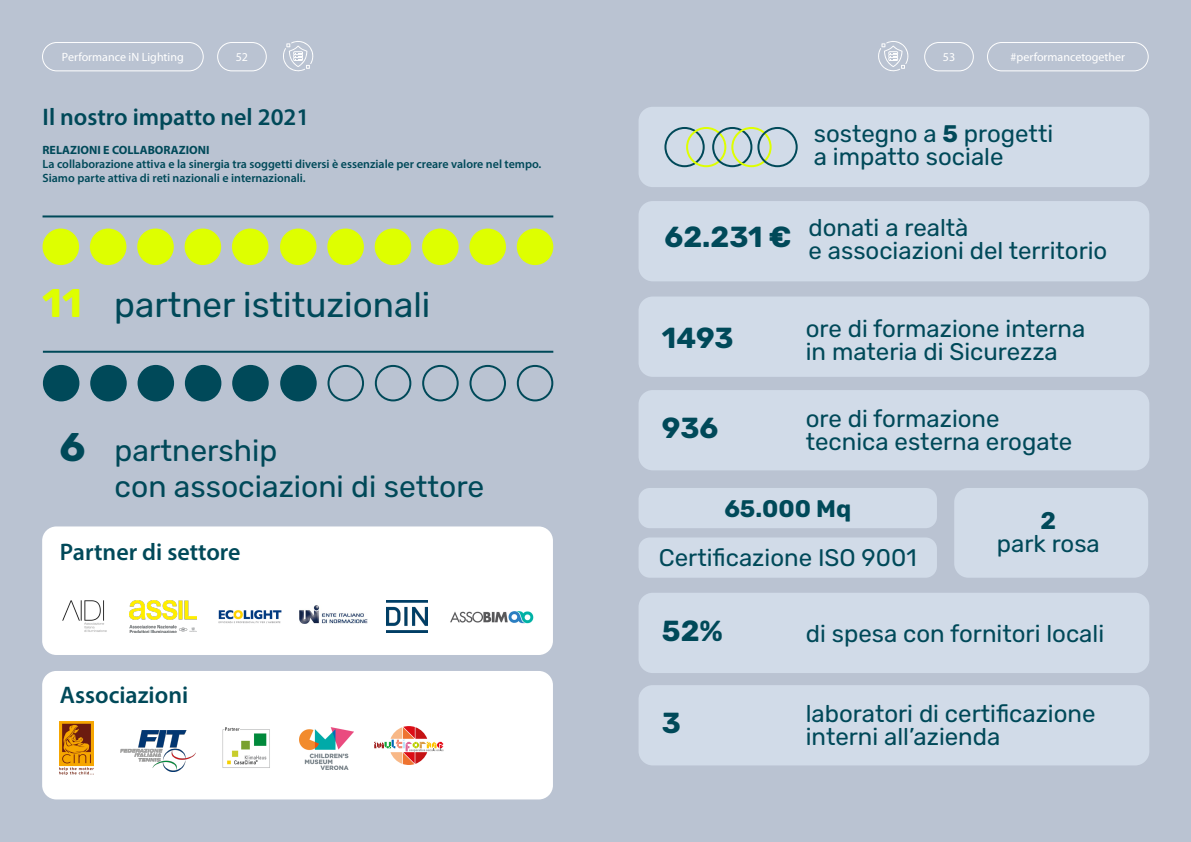
<style>
.page{position:relative;width:1191px;height:842px;background:#fff}
.page>*{position:absolute;margin:0;border:0;box-sizing:border-box;transform-origin:0 0}
.t1{font:35px "Rubik";color:#004959}
.t2{font:30px/36px "Rubik";color:#004959}
.t3{font:700 29px "Rubik";color:#004959}
.t4{font:24px/23px "Rubik";color:#004959}
.t5{font:600 24px "Myriad Pro";color:#004959}
.t6{font:700 24px "Rubik";color:#004959}
.t7{font:600 12px/14.4px "Myriad Pro";color:#004959}
.t8{font:12px "Myriad Pro";color:#fff}
.t9{font:700 12px "Myriad Pro";color:#004959}
.s1{font-weight:700;font-size:40px;color:#deff00}
.s2{font-weight:700;font-size:40px}
.s3{font-weight:700}
</style>
<div class="page">
<div style="left:0;top:0;width:595px;height:842px;background:#bac3d2"></div>
<div style="left:595px;top:0;width:596px;height:842px;background:#bac3d2"></div>
<div style="left:42px;top:42px;width:162px;height:29px;border:1px solid #fff;border-radius:14px"></div>
<div style="left:987px;top:42px;width:161px;height:29px;border:1px solid #fff;border-radius:14px"></div>
<div style="left:217px;top:42px;width:50px;height:29px;border:1px solid #fff;border-radius:14px"></div>
<div style="left:924px;top:42px;width:49px;height:29px;border:1px solid #fff;border-radius:14px"></div>
<hr style="left:43px;top:215px;width:510px;height:2px;background:#004959">
<hr style="left:43px;top:351px;width:510px;height:2px;background:#004959">
<div style="left:44px;top:229px;width:34px;height:35px;background:#deff00;border-radius:50%"></div>
<div style="left:43px;top:228px;width:36px;height:37px;border:2px solid #deff00;border-radius:50%"></div>
<div style="left:44px;top:366px;width:34px;height:34px;background:#004959;border-radius:50%"></div>
<div style="left:43px;top:365px;width:36px;height:36px;border:2px solid #004959;border-radius:50%"></div>
<div style="left:281px;top:229px;width:34px;height:35px;background:#deff00;border-radius:50%"></div>
<div style="left:280px;top:228px;width:36px;height:37px;border:2px solid #deff00;border-radius:50%"></div>
<div style="left:281px;top:366px;width:35px;height:34px;background:#004959;border-radius:50%"></div>
<div style="left:280px;top:365px;width:37px;height:36px;border:2px solid #004959;border-radius:50%"></div>
<div style="left:91px;top:229px;width:34px;height:35px;background:#deff00;border-radius:50%"></div>
<div style="left:90px;top:228px;width:36px;height:37px;border:2px solid #deff00;border-radius:50%"></div>
<div style="left:91px;top:366px;width:35px;height:34px;background:#004959;border-radius:50%"></div>
<div style="left:90px;top:365px;width:37px;height:36px;border:2px solid #004959;border-radius:50%"></div>
<div style="left:328px;top:229px;width:35px;height:35px;background:#deff00;border-radius:50%"></div>
<div style="left:327px;top:228px;width:37px;height:37px;border:2px solid #deff00;border-radius:50%"></div>
<div style="left:327px;top:365px;width:37px;height:36px;border:2px solid #004959;border-radius:50%"></div>
<div style="left:138px;top:229px;width:35px;height:35px;background:#deff00;border-radius:50%"></div>
<div style="left:137px;top:228px;width:37px;height:37px;border:2px solid #deff00;border-radius:50%"></div>
<div style="left:139px;top:366px;width:34px;height:34px;background:#004959;border-radius:50%"></div>
<div style="left:138px;top:365px;width:36px;height:36px;border:2px solid #004959;border-radius:50%"></div>
<div style="left:376px;top:229px;width:34px;height:35px;background:#deff00;border-radius:50%"></div>
<div style="left:375px;top:228px;width:36px;height:37px;border:2px solid #deff00;border-radius:50%"></div>
<div style="left:375px;top:365px;width:36px;height:36px;border:2px solid #004959;border-radius:50%"></div>
<div style="left:186px;top:229px;width:34px;height:35px;background:#deff00;border-radius:50%"></div>
<div style="left:185px;top:228px;width:36px;height:37px;border:2px solid #deff00;border-radius:50%"></div>
<div style="left:186px;top:366px;width:34px;height:34px;background:#004959;border-radius:50%"></div>
<div style="left:185px;top:365px;width:36px;height:36px;border:2px solid #004959;border-radius:50%"></div>
<div style="left:423px;top:229px;width:34px;height:35px;background:#deff00;border-radius:50%"></div>
<div style="left:422px;top:228px;width:36px;height:37px;border:2px solid #deff00;border-radius:50%"></div>
<div style="left:470px;top:229px;width:35px;height:35px;background:#deff00;border-radius:50%"></div>
<div style="left:469px;top:228px;width:37px;height:37px;border:2px solid #deff00;border-radius:50%"></div>
<div style="left:518px;top:229px;width:34px;height:35px;background:#deff00;border-radius:50%"></div>
<div style="left:517px;top:228px;width:36px;height:37px;border:2px solid #deff00;border-radius:50%"></div>
<div style="left:422px;top:365px;width:37px;height:36px;border:2px solid #004959;border-radius:50%"></div>
<div style="left:469px;top:365px;width:37px;height:36px;border:2px solid #004959;border-radius:50%"></div>
<div style="left:517px;top:365px;width:36px;height:36px;border:2px solid #004959;border-radius:50%"></div>
<div style="left:233px;top:229px;width:34px;height:35px;background:#deff00;border-radius:50%"></div>
<div style="left:232px;top:228px;width:36px;height:37px;border:2px solid #deff00;border-radius:50%"></div>
<div style="left:233px;top:366px;width:35px;height:34px;background:#004959;border-radius:50%"></div>
<div style="left:232px;top:365px;width:37px;height:36px;border:2px solid #004959;border-radius:50%"></div>
<div style="left:638px;top:107px;width:511px;height:80px;background:#d1dbe8;border-radius:14px"></div>
<div style="left:42px;top:671px;width:511px;height:128px;background:#fff;border-radius:14px"></div>
<div style="left:42px;top:526px;width:511px;height:129px;background:#fff;border-radius:14px"></div>
<div style="left:638px;top:201px;width:511px;height:80px;background:#d1dbe8;border-radius:14px"></div>
<div style="left:638px;top:296px;width:511px;height:81px;background:#d1dbe8;border-radius:14px"></div>
<div style="left:638px;top:390px;width:511px;height:80px;background:#d1dbe8;border-radius:14px"></div>
<div style="left:638px;top:593px;width:511px;height:80px;background:#d1dbe8;border-radius:14px"></div>
<div style="left:638px;top:685px;width:511px;height:80px;background:#d1dbe8;border-radius:14px"></div>
<div style="left:638px;top:537px;width:299px;height:41px;background:#d1dbe8;border-radius:11px"></div>
<div style="left:638px;top:488px;width:299px;height:40px;background:#d1dbe8;border-radius:11px"></div>
<div style="left:954px;top:488px;width:194px;height:90px;background:#d1dbe8;border-radius:14px"></div>
<div style="left:664px;top:127px;width:40px;height:40px;border:2px solid #004959;border-radius:50%"></div>
<div style="left:686px;top:127px;width:40px;height:40px;border:2px solid #deff00;border-radius:50%"></div>
<div style="left:712px;top:127px;width:40px;height:40px;border:2px solid #004959;border-radius:50%"></div>
<div style="left:731px;top:127px;width:40px;height:40px;border:2px solid #deff00;border-radius:50%"></div>
<div style="left:757px;top:127px;width:40px;height:40px;border:2px solid #004959;border-radius:50%"></div>
<img style="left:63px;top:600px;width:44px;height:32px">
<img style="left:129px;top:600px;width:67px;height:32px">
<img style="left:300px;top:605px;width:67px;height:19px">
<img style="left:386px;top:600px;width:42px;height:32px">
<img style="left:218px;top:610px;width:64px;height:14px">
<img style="left:60px;top:722px;width:33px;height:53px">
<img style="left:120px;top:730px;width:76px;height:42px">
<img style="left:222px;top:727px;width:48px;height:41px">
<img style="left:299px;top:727px;width:54px;height:42px">
<img style="left:450px;top:611px;width:84px;height:13px">
<svg style="left:878px;top:41px;width:31px;height:31px"></svg>
<svg style="left:283px;top:41px;width:31px;height:31px"></svg>
<svg style="left:374px;top:726px;width:69px;height:39px"></svg>
<p class="t8" style="left:62px;top:50px;width:123px">Performance iN Lighting</p>
<p class="t8" style="left:236px;top:50px;width:14px">52</p>
<p class="t8" style="left:943px;top:50px;width:14px">53</p>
<p class="t8" style="left:1010px;top:50px;width:116px">#performancetogether</p>
<p class="t5" style="left:43px;top:101px;width:268px">Il nostro impatto nel 2021</p>
<p class="t9" style="left:43px;top:142px;width:168px">RELAZIONI E COLLABORAZIONI</p>
<p class="t7" style="left:43px;top:156px;width:500px">La collaborazione attiva e la sinergia tra soggetti diversi è essenziale per creare valore nel tempo.<br>Siamo parte attiva di reti nazionali e internazionali.</p>
<h1 class="t1" style="left:42px;top:285px;width:390px"><span class="s1">11</span> partner istituzionali</h1>
<p class="t2" style="left:115px;top:434px;width:371px;text-indent:-55px"><span class="s2">6</span> partnership<br>con associazioni di settore</p>
<p class="t5" style="left:60px;top:537px;width:182px">Partner di settore</p>
<p class="t5" style="left:60px;top:680px;width:130px">Associazioni</p>
<p class="t4" style="left:813px;top:123px;width:241px">sostegno a <span class="s3">5</span> progetti a impatto sociale</p>
<p class="t3" style="left:664px;top:220px;width:128px">62.231 €</p>
<p class="t4" style="left:808px;top:217px;width:300px">donati a realtà<br>e associazioni del territorio</p>
<p class="t3" style="left:662px;top:321px;width:73px">1493</p>
<p class="t3" style="left:662px;top:411px;width:58px">936</p>
<p class="t4" style="left:806px;top:318px;width:281px">ore di formazione interna in materia di Sicurezza</p>
<p class="t4" style="left:806px;top:408px;width:268px">ore di formazione tecnica esterna erogate</p>
<p class="t6" style="left:724px;top:494px;width:128px">65.000 Mq</p>
<p class="t6" style="left:1040px;top:506px;width:17px">2</p>
<p class="t4" style="left:997px;top:532px;width:104px">park rosa</p>
<p class="t4" style="left:659px;top:547px;width:259px">Certificazione ISO 9001</p>
<p class="t3" style="left:662px;top:614px;width:62px">52%</p>
<p class="t3" style="left:662px;top:706px;width:21px">3</p>
<p class="t4" style="left:806px;top:623px;width:300px">di spesa con fornitori locali</p>
<p class="t4" style="left:806px;top:703px;width:291px">laboratori di certificazione interni all’azienda</p>
</div>
